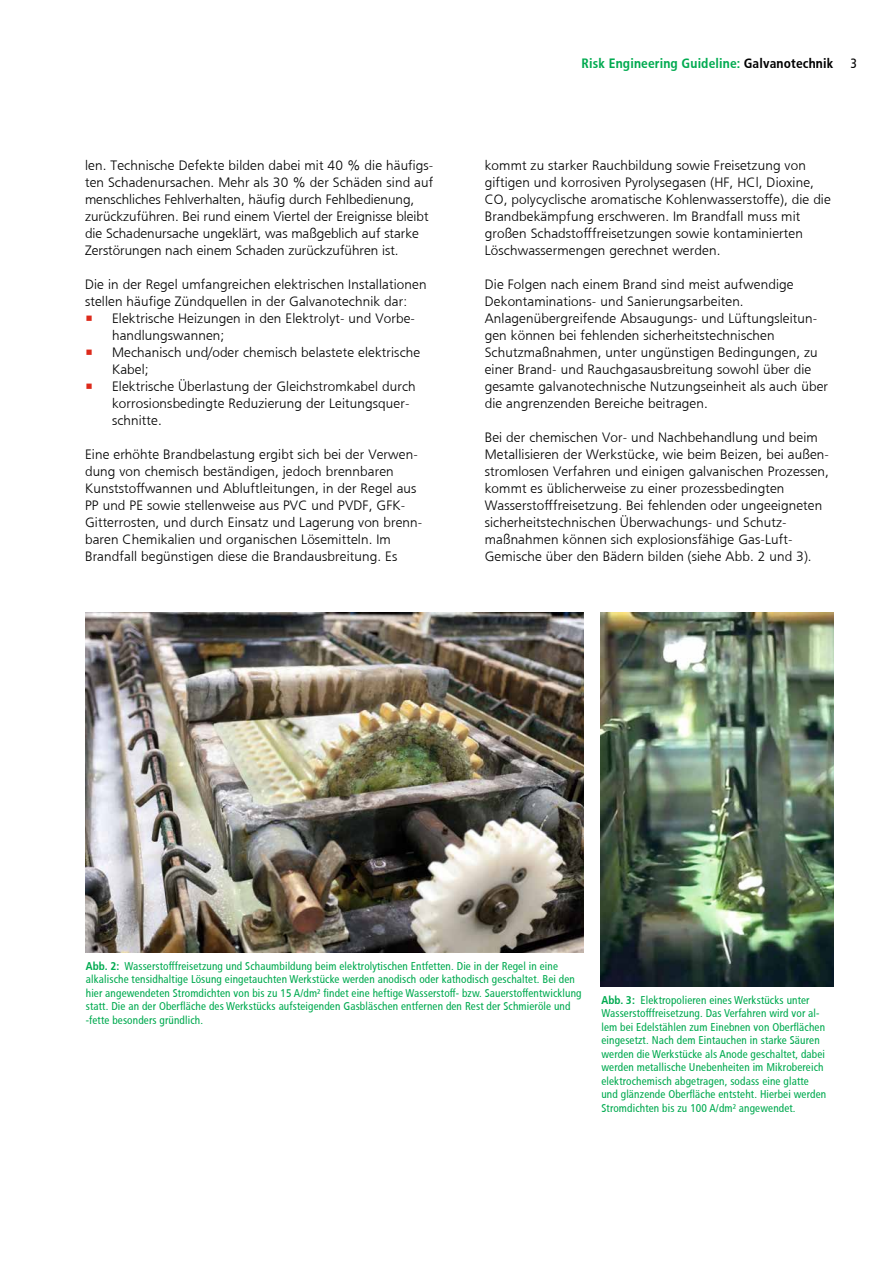
<style>
.page{position:relative;width:893px;height:1263px;background:#fff}
.page>*{position:absolute;margin:0;border:0;box-sizing:border-box;transform-origin:0 0}
.t1{font:13.5px/17px "HDI Gerling Sans Light";letter-spacing:.01em;color:#000}
.t2{font:13.5px "HDI Gerling Sans Cond Bold";letter-spacing:.01em;color:#00aa50}
.t3{font:13.5px "HDI Gerling Sans Cond Regular";color:#000}
.t4{font:11.25px/13.5px "HDI Gerling Sans Cond Regular";letter-spacing:.01em;color:#00aa50}
.s1{color:#dd2a1b}
.s2{color:#000}
.s3{font-family:"HDI Gerling Sans Cond Bold"}
</style>
<div class="page">
<img style="left:85px;top:612px;width:499px;height:340px">
<img style="left:601px;top:612px;width:232px;height:374px">
<p class="t1" style="left:85px;top:157px;width:350px">len. Technische Defekte bilden dabei mit 40 % die häufigs&shy;ten Schadenursachen. Mehr als 30 % der Schäden sind auf menschliches Fehlverhalten, häufig durch Fehlbedienung, zurückzuführen. Bei rund einem Viertel der Ereignisse bleibt die Schadenursache ungeklärt, was maßgeblich auf starke Zerstörungen nach einem Schaden zurückzuführen ist.</p>
<p class="t1" style="left:85px;top:276px;width:343px">Die in der Regel umfangreichen elektrischen Installationen stellen häufige Zündquellen in der Galvanotechnik dar:</p>
<p class="t1" style="left:112px;top:310px;width:305px;text-indent:-27px"><span class="s1">•</span> Elektrische Heizungen in den Elektrolyt- und Vorbe&shy;handlungswannen;</p>
<p class="t1" style="left:112px;top:344px;width:310px;text-indent:-27px"><span class="s1">•</span> Mechanisch und/oder chemisch belastete elektrische<br>Kabel;</p>
<p class="t1" style="left:112px;top:378px;width:305px;text-indent:-27px"><span class="s1">•</span> Elektrische Überlastung der Gleichstromkabel durch korrosionsbedingte Reduzierung der Leitungsquer&shy;schnitte.</p>
<p class="t1" style="left:85px;top:446px;width:339px">Eine erhöhte Brandbelastung ergibt sich bei der Verwen&shy;dung von chemisch beständigen, jedoch brennbaren Kunststoffwannen und Abluftleitungen, in der Regel aus PP und PE sowie stellenweise aus PVC und PVDF, GFK-Gitterrosten, und durch Einsatz und Lagerung von brenn&shy;baren Chemikalien und organischen Lösemitteln. Im Brandfall begünstigen diese die Brandausbreitung. Es</p>
<p class="t2" style="left:581px;top:56px;width:253px">Risk Engineering Guideline: <span class="s2">Galvanotechnik</span></p>
<p class="t3" style="left:850px;top:55px;width:8px">3</p>
<p class="t1" style="left:485px;top:157px;width:348px">kommt zu starker Rauchbildung sowie Freisetzung von giftigen und korrosiven Pyrolysegasen (HF, HCl, Dioxine, CO, polycyclische aromatische Kohlenwasserstoffe), die die Brandbekämpfung erschweren. Im Brandfall muss mit großen Schadstofffreisetzungen sowie kontaminierten Löschwassermengen gerechnet werden.</p>
<p class="t1" style="left:485px;top:276px;width:345px">Die Folgen nach einem Brand sind meist aufwendige Dekontaminations- und Sanierungsarbeiten.<br>Anlagenübergreifende Absaugungs- und Lüftungsleitun&shy;gen können bei fehlenden sicherheitstechnischen Schutzmaßnahmen, unter ungünstigen Bedingungen, zu einer Brand- und Rauchgasausbreitung sowohl über die gesamte galvanotechnische Nutzungseinheit als auch über die angrenzenden Bereiche beitragen.</p>
<p class="t1" style="left:485px;top:429px;width:346px">Bei der chemischen Vor- und Nachbehandlung und beim Metallisieren der Werkstücke, wie beim Beizen, bei außen&shy;stromlosen Verfahren und einigen galvanischen Prozessen, kommt es üblicherweise zu einer prozessbedingten Wasserstofffreisetzung. Bei fehlenden oder ungeeigneten sicherheitstechnischen Überwachungs- und Schutz&shy;maßnahmen können sich explosionsfähige Gas-Luft-Gemische über den Bädern bilden (siehe Abb. 2 und 3).</p>
<p class="t4" style="left:86px;top:959px;width:497px"><span class="s3">Abb. 2:</span> Wasserstofffreisetzung und Schaumbildung beim elektrolytischen Entfetten. Die in der Regel in eine alkalische tensidhaltige Lösung eingetauchten Werkstücke werden anodisch oder kathodisch geschaltet. Bei den hier angewendeten Stromdichten von bis zu 15 A/dm² findet eine heftige Wasserstoff- bzw. Sauerstoffentwicklung statt. Die an der Oberfläche des Werkstücks aufsteigenden Gasbläschen entfernen den Rest der Schmieröle und -fette besonders gründlich.</p>
<p class="t4" style="left:601px;top:993px;width:226px"><span class="s3">Abb. 3:</span> Elektropolieren eines Werkstücks unter Wasserstofffreisetzung. Das Verfahren wird vor al&shy;lem bei Edelstählen zum Einebnen von Oberflächen eingesetzt. Nach dem Eintauchen in starke Säuren werden die Werkstücke als Anode geschaltet, dabei werden metallische Unebenheiten im Mikrobereich elektrochemisch abgetragen, sodass eine glatte und glänzende Oberfläche entsteht. Hierbei werden Stromdichten bis zu 100 A/dm² angewendet.</p>
</div>
